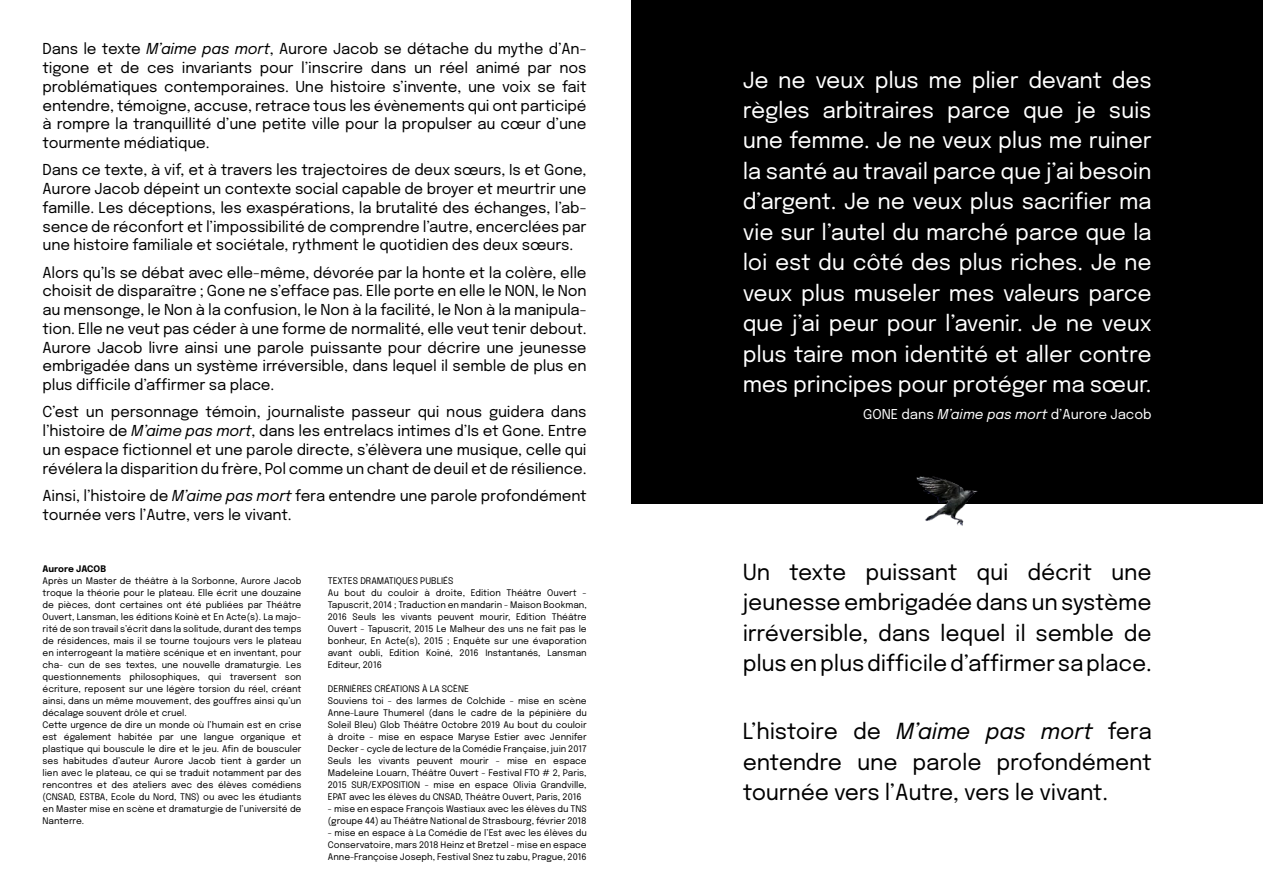
<style>
.page{position:relative;width:1263px;height:893px;background:#fff}
.page>*{position:absolute;margin:0;border:0;box-sizing:border-box;transform-origin:0 0}
.t1{font:22.05px/30.5px "Epilogue";letter-spacing:-.01em;color:#fff;text-align:justify}
.t2{font:22.05px/30.5px "Epilogue";letter-spacing:-.01em;color:#000;text-align:justify}
.t3{font:15px/18.8px "Epilogue";letter-spacing:-.01em;color:#000;text-align:justify}
.t4{font:13.5px "Epilogue";color:#fff}
.t5{font:9px/12px "Epilogue";color:#000;text-align:justify}
.t6{font:700 9px "Epilogue";color:#000}
.s1{font-style:italic}
</style>
<div class="page">
<div style="left:631px;top:0;width:632px;height:504px;background:#000"></div>
<img style="left:916px;top:476px;width:62px;height:50px">
<p class="t3" style="left:43px;top:39px;width:546px">Dans le texte <span class="s1">M’aime pas mort</span>, Aurore Jacob se détache du mythe d’An&shy;tigone et de ces invariants pour l’inscrire dans un réel animé par nos problématiques contemporaines. Une histoire s’invente, une voix se fait entendre, témoigne, accuse, retrace tous les évènements qui ont participé à rompre la tranquillité d’une petite ville pour la propulser au cœur d’une tourmente médiatique.</p>
<p class="t3" style="left:43px;top:160px;width:546px">Dans ce texte, à vif, et à travers les trajectoires de deux sœurs, Is et Gone, Aurore Jacob dépeint un contexte social capable de broyer et meurtrir une famille. Les déceptions, les exaspérations, la brutalité des échanges, l’ab&shy;sence de réconfort et l’impossibilité de comprendre l’autre, encerclées par une histoire familiale et sociétale, rythment le quotidien des deux sœurs.</p>
<p class="t3" style="left:43px;top:262px;width:546px">Alors qu’Is se débat avec elle-même, dévorée par la honte et la colère, elle choisit de disparaître ; Gone ne s’efface pas. Elle porte en elle le NON, le Non au mensonge, le Non à la confusion, le Non à la facilité, le Non à la manipula&shy;tion. Elle ne veut pas céder à une forme de normalité, elle veut tenir debout.<br>Aurore Jacob livre ainsi une parole puissante pour décrire une jeunesse embrigadée dans un système irréversible, dans lequel il semble de plus en plus difficile d’affirmer sa place.</p>
<p class="t3" style="left:43px;top:402px;width:546px">C’est un personnage témoin, journaliste passeur qui nous guidera dans l’histoire de <span class="s1">M’aime pas mort</span>, dans les entrelacs intimes d’Is et Gone. Entre un espace fictionnel et une parole directe, s’élèvera une musique, celle qui révélera la disparition du frère, Pol comme un chant de deuil et de résilience.</p>
<p class="t3" style="left:43px;top:485px;width:546px">Ainsi, l’histoire de <span class="s1">M’aime pas mort</span> fera entendre une parole profondément tournée vers l’Autre, vers le vivant.</p>
<p class="t6" style="left:43px;top:562px;width:65px">Aurore JACOB</p>
<p class="t5" style="left:43px;top:574px;width:261px">Après un Master de théâtre à la Sorbonne, Aurore Jacob troque la théorie pour le plateau. Elle écrit une douzaine de pièces, dont certaines ont été publiées par Théâtre Ouvert, Lansman, les éditions Koinè et En Acte(s). La majo&shy;rité de son travail s’écrit dans la solitude, durant des temps de résidences, mais il se tourne toujours vers le plateau en interrogeant la matière scénique et en inventant, pour cha- cun de ses textes, une nouvelle dramaturgie. Les questionnements philosophiques, qui traversent son écriture, reposent sur une légère torsion du réel, créant ainsi, dans un même mouvement, des gouffres ainsi qu’un décalage souvent drôle et cruel.</p>
<p class="t5" style="left:43px;top:718px;width:260px">Cette urgence de dire un monde où l’humain est en crise est également habitée par une langue organique et plastique qui bouscule le dire et le jeu. Afin de bousculer ses habitudes d’auteur Aurore Jacob tient à garder un lien avec le plateau, ce qui se traduit notamment par des rencontres et des ateliers avec des élèves comédiens (CNSAD, ESTBA, Ecole du Nord, TNS) ou avec les étudiants en Master mise en scène et dramaturgie de l’université de Nanterre.</p>
<p class="t5" style="left:328px;top:574px;width:127px">TEXTES DRAMATIQUES PUBLIÉS</p>
<p class="t5" style="left:328px;top:586px;width:260px">Au bout du couloir à droite, Edition Théâtre Ouvert - Tapuscrit, 2014 ; Traduction en mandarin - Maison Bookman, 2016 Seuls les vivants peuvent mourir, Edition Théâtre Ouvert - Tapuscrit, 2015 Le Malheur des uns ne fait pas le bonheur, En Acte(s), 2015 ; Enquête sur une évaporation avant oubli, Edition Koïné, 2016 Instantanés, Lansman Editeur, 2016</p>
<p class="t5" style="left:328px;top:682px;width:143px">DERNIÈRES CRÉATIONS À LA SCÈNE</p>
<p class="t5" style="left:328px;top:694px;width:260px">Souviens toi - des larmes de Colchide - mise en scène Anne-Laure Thumerel (dans le cadre de la pépinière du Soleil Bleu) Glob Théâtre Octobre 2019 Au bout du couloir à droite - mise en espace Maryse Estier avec Jennifer Decker - cycle de lecture de la Comédie Française, juin 2017</p>
<p class="t5" style="left:328px;top:754px;width:260px">Seuls les vivants peuvent mourir - mise en espace Madeleine Louarn, Théâtre Ouvert - Festival FTO # 2, Paris, 2015 SUR/EXPOSITION - mise en espace Olivia Grandville, EPAT avec les élèves du CNSAD, Théâtre Ouvert, Paris, 2016</p>
<p class="t5" style="left:328px;top:802px;width:260px">- mise en espace François Wastiaux avec les élèves du TNS (groupe 44) au Théâtre National de Strasbourg, février 2018</p>
<p class="t5" style="left:328px;top:826px;width:260px">- mise en espace à La Comédie de l’Est avec les élèves du Conservatoire, mars 2018 Heinz et Bretzel - mise en espace Anne-Françoise Joseph, Festival Snez tu zabu, Prague, 2016</p>
<p class="t1" style="left:743px;top:63px;width:410px">Je ne veux plus me plier devant des règles arbitraires parce que je suis une femme. Je ne veux plus me ruiner la santé au travail parce que j’ai besoin d’argent. Je ne veux plus sacrifier ma vie sur l’autel du marché parce que la loi est du côté des plus riches. Je ne veux plus museler mes valeurs parce que j’ai peur pour l’avenir. Je ne veux plus taire mon identité et aller contre mes principes pour protéger ma sœur.</p>
<p class="t4" style="left:863px;top:405px;width:290px">GONE dans <span class="s1">M’aime pas mort</span> d’Aurore Jacob</p>
<p class="t2" style="left:743px;top:555px;width:410px">Un texte puissant qui décrit une jeunesse embrigadée dans un système irréversible, dans lequel il semble de plus en plus difficile d’affirmer sa place.</p>
<p class="t2" style="left:743px;top:715px;width:411px">L’histoire de <span class="s1">M’aime pas mort</span> fera entendre une parole profondément tournée vers l’Autre, vers le vivant.</p>
</div>
